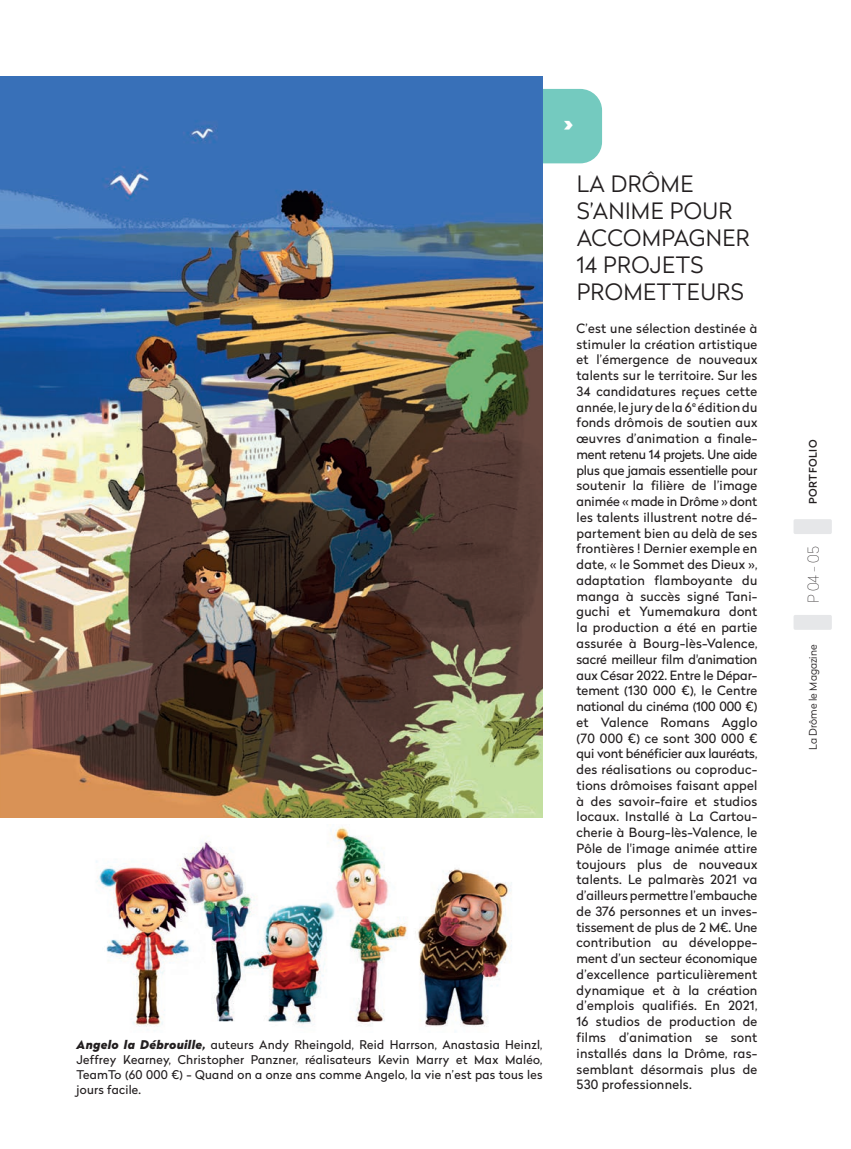
<style>
.page{position:relative;width:851px;height:1149px;background:#fff}
.page>*{position:absolute;margin:0;border:0;box-sizing:border-box;transform-origin:0 0}
.t1{font:300 22.5px/27px "Radikal";letter-spacing:.015em;color:#231f20}
.t2{font:900 22.5px "Radikal";color:#fff}
.t3{font:100 15px "Radikal";color:#231f20}
.t4{font:12.75px/15.8px "Radikal";letter-spacing:.02em;color:#231f20;text-align:justify}
.t5{font:12px/15px "Radikal";letter-spacing:.02em;color:#231f20;text-align:justify}
.t6{font:300 10.5px "Radikal";color:#231f20}
.t7{font:500 10.5px "Radikal";letter-spacing:.045em;color:#231f20}
.s1{font-weight:900;font-style:italic}
</style>
<div class="page">
<img style="left:96px;top:826px;width:416px;height:206px">
<div style="left:542px;top:89px;width:60px;height:74px;background:#74cabf"></div>
<img style="left:0;top:77px;width:542px;height:739px">
<svg style="left:793px;top:615px;width:38px;height:14px"></svg>
<svg style="left:793px;top:519px;width:38px;height:15px"></svg>
<p class="t5" style="left:77px;top:1036px;width:467px"><span class="s1">Angelo la Débrouille,</span> auteurs Andy Rheingold, Reid Harrson, Anastasia Heinzl, Jeffrey Kearney, Christopher Panzner, réalisateurs Kevin Marry et Max Maléo, TeamTo (60 000 €) - Quand on a onze ans comme Angelo, la vie n’est pas tous les jours facile.</p>
<h1 class="t2" style="left:563px;top:108px;width:12px">&gt;</h1>
<h1 class="t1" style="left:576px;top:169px;width:174px">LA DRÔME<br>S’ANIME POUR<br>ACCOMPAGNER<br>14 PROJETS<br>PROMETTEURS</h1>
<p class="t4" style="left:576px;top:320px;width:182px">C’est une sélection destinée à stimuler la création artistique et l’émergence de nouveaux talents sur le territoire. Sur les 34 candidatures reçues cette année, le jury de la 6<sup>e</sup> édition du fonds drômois de soutien aux œuvres d’animation a finale&shy;ment retenu 14 projets. Une aide plus que jamais essentielle pour soutenir la filière de l’image animée « made in Drôme » dont les talents illustrent notre dé&shy;partement bien au delà de ses frontières ! Dernier exemple en date, « le Sommet des Dieux », adaptation flamboyante du manga à succès signé Tani&shy;guchi et Yumemakura dont la production a été en partie assurée à Bourg-lès-Valence, sacré meilleur film d'animation aux César 2022. Entre le Dépar&shy;tement (130 000 €), le Centre national du cinéma (100 000 €) et Valence Romans Agglo (70 000 €) ce sont 300 000 € qui vont bénéficier aux lauréats, des réalisations ou coproduc&shy;tions drômoises faisant appel à des savoir-faire et studios locaux. Installé à La Cartou&shy;cherie à Bourg-lès-Valence, le Pôle de l'image animée attire toujours plus de nouveaux talents. Le palmarès 2021 va d’ailleurs permettre l’embauche de 376 personnes et un inves&shy;tissement de plus de 2 M€. Une contribution au développe&shy;ment d’un secteur économique d’excellence particulièrement dynamique et à la création d’emplois qualifiés. En 2021, 16 studios de production de films d’animation se sont installés dans la Drôme, ras&shy;semblant désormais plus de 530 professionnels.</p>
<p class="t7" style="left:805px;top:504px;width:66px;rotate:-90deg">PORTFOLIO</p>
<p class="t3" style="left:803px;top:602px;width:58px;rotate:-90deg">P 04 - 05</p>
<p class="t6" style="left:805px;top:749px;width:107px;rotate:-90deg">La Drôme le Magazine</p>
</div>
